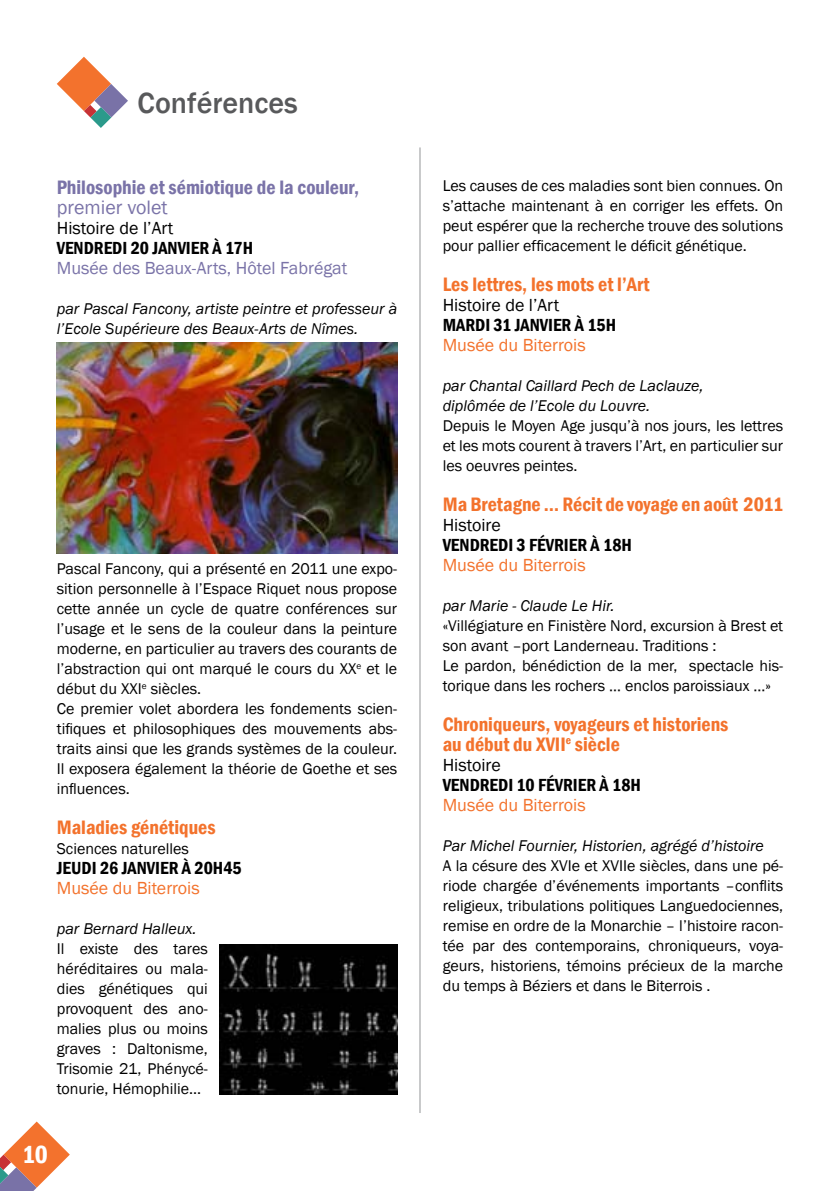
<style>
.page{position:relative;width:840px;height:1191px;background:#fff}
.page>*{position:absolute;margin:0;border:0;box-sizing:border-box;transform-origin:0 0}
.t1{font:500 30px "Franklin Gothic";color:#58595b}
.t2{font:600 condensed 25.6px "Franklin Gothic";color:#fff}
.t3{font:600 condensed 20px/20px "Franklin Gothic";color:#f3722c}
.t4{font:600 condensed 20px "Franklin Gothic";color:#7a73a8}
.t5{font:20px "Franklin Gothic";color:#7a73a8}
.t6{font:600 condensed 18px "Franklin Gothic";color:#000}
.t7{font:18px "Franklin Gothic";color:#f3722c}
.t8{font:18px "Franklin Gothic";color:#000}
.t9{font:18px "Franklin Gothic";color:#7a73a8}
.t10{font:16px/20px "Franklin Gothic";color:#000;text-align:justify}
.t11{font:italic 16px/20px "Franklin Gothic";color:#000}
</style>
<div class="page">
<svg style="left:0;top:1121px;width:70px;height:70px"></svg>
<hr style="left:419px;top:147px;width:1px;height:966px;background:#939598">
<svg style="left:57px;top:57px;width:71px;height:71px"></svg>
<img style="left:57px;top:343px;width:340px;height:210px">
<img style="left:219px;top:944px;width:178px;height:150px">
<h1 class="t1" style="left:137px;top:85px;width:161px">Conférences</h1>
<p class="t4" style="left:57px;top:173px;width:304px">Philosophie et sémiotique de la couleur,</p>
<p class="t5" style="left:57px;top:194px;width:112px">premier volet</p>
<p class="t8" style="left:57px;top:216px;width:118px">Histoire de l’Art</p>
<p class="t6" style="left:57px;top:235px;width:120px">Ven dredi 20 janvier</p>
<p class="t6" style="left:212px;top:235px;width:42px">à 17h</p>
<p class="t9" style="left:57px;top:256px;width:292px">Musée des Beaux-Arts, Hôtel Fabrégat</p>
<p class="t11" style="left:57px;top:299px;width:342px">par Pascal Fancony, artiste peintre et professeur à l’Ecole Supérieure des Beaux-Arts de Nîmes.</p>
<p class="t10" style="left:57px;top:559px;width:342px;text-align:left">Pascal Fancony, qui a présenté en 2011 une expo&shy;sition personnelle à l’Espace Riquet nous propose cette année un cycle de quatre conférences sur l’usage et le sens de la couleur dans la peinture moderne, en particulier au travers des courants de l’abstraction qui ont marqué le cours du XX<sup>e</sup> et le début du XXI<sup>e</sup> siècles.<br>Ce premier volet abordera les fondements scien&shy;tifiques et philosophiques des mouvements abs&shy;traits ainsi que les grands systèmes de la couleur.<br>Il exposera également la théorie de Goethe et ses influences.</p>
<p class="t3" style="left:57px;top:817px;width:160px">Maladies génétiques</p>
<p class="t10" style="left:57px;top:839px;width:133px">Sciences naturelles</p>
<p class="t6" style="left:57px;top:855px;width:90px">Jeu di 26 janvier</p>
<p class="t6" style="left:182px;top:855px;width:61px">à 20h45</p>
<p class="t7" style="left:57px;top:876px;width:144px">Musée du Biterrois</p>
<p class="t11" style="left:57px;top:919px;width:141px">par Bernard Halleux.</p>
<p class="t10" style="left:57px;top:939px;width:153px">Il existe des tares héréditaires ou mala&shy;dies génétiques qui provoquent des ano&shy;malies plus ou moins graves : Daltonisme, Trisomie 21, Phénycé&shy;tonurie, Hémophilie...</p>
<h2 class="t2" style="left:22px;top:1137px;width:27px">10</h2>
<p class="t10" style="left:442px;top:176px;width:342px">Les causes de ces maladies sont bien connues. On s’attache maintenant à en corriger les effets. On peut espérer que la recherche trouve des solutions pour pallier efficacement le déficit génétique.</p>
<p class="t3" style="left:442px;top:274px;width:208px">Les lettres, les mots et l’Art</p>
<p class="t8" style="left:442px;top:294px;width:118px">Histoire de l’Art</p>
<p class="t6" style="left:442px;top:313px;width:97px">Mardi 31 janvier</p>
<p class="t6" style="left:574px;top:313px;width:43px">à 15h</p>
<p class="t7" style="left:442px;top:334px;width:144px">Musée du Biterrois</p>
<p class="t11" style="left:442px;top:376px;width:262px">par Chantal Caillard Pech de Laclauze, diplômée de l’Ecole du Louvre.</p>
<p class="t10" style="left:442px;top:416px;width:342px">Depuis le Moyen Age jusqu’à nos jours, les lettres et les mots courent à travers l’Art, en particulier sur les oeuvres peintes.</p>
<p class="t3" style="left:442px;top:494px;width:342px">Ma Bretagne … Récit de voyage en août 2011</p>
<p class="t8" style="left:442px;top:514px;width:60px">Histoire</p>
<p class="t6" style="left:442px;top:533px;width:113px">Ven dredi 3 février</p>
<p class="t6" style="left:590px;top:533px;width:43px">à 18h</p>
<p class="t7" style="left:442px;top:554px;width:144px">Musée du Biterrois</p>
<p class="t11" style="left:442px;top:596px;width:173px">par Marie - Claude Le Hir.</p>
<p class="t10" style="left:442px;top:616px;width:342px;text-align:left">«Villégiature en Finistère Nord, excursion à Brest et son avant –port Landerneau. Traditions :<br>Le pardon, bénédiction de la mer, spectacle his&shy;torique dans les rochers … enclos paroissiaux …»</p>
<p class="t3" style="left:442px;top:714px;width:287px">Chroniqueurs, voyageurs et historiens au début du XVII<sup>e</sup> siècle</p>
<p class="t8" style="left:442px;top:754px;width:60px">Histoire</p>
<p class="t6" style="left:442px;top:773px;width:122px">Ven dredi 10 février</p>
<p class="t6" style="left:599px;top:773px;width:43px">à 18h</p>
<p class="t7" style="left:442px;top:794px;width:144px">Musée du Biterrois</p>
<p class="t11" style="left:442px;top:836px;width:322px">Par Michel Fournier, Historien, agrégé d’histoire</p>
<p class="t10" style="left:442px;top:856px;width:342px">A la césure des XVIe et XVIIe siècles, dans une pé&shy;riode chargée d’événements importants –conflits religieux, tribulations politiques Languedociennes, remise en ordre de la Monarchie – l’histoire racon&shy;tée par des contemporains, chroniqueurs, voya&shy;geurs, historiens, témoins précieux de la marche du temps à Béziers et dans le Biterrois .</p>
</div>
